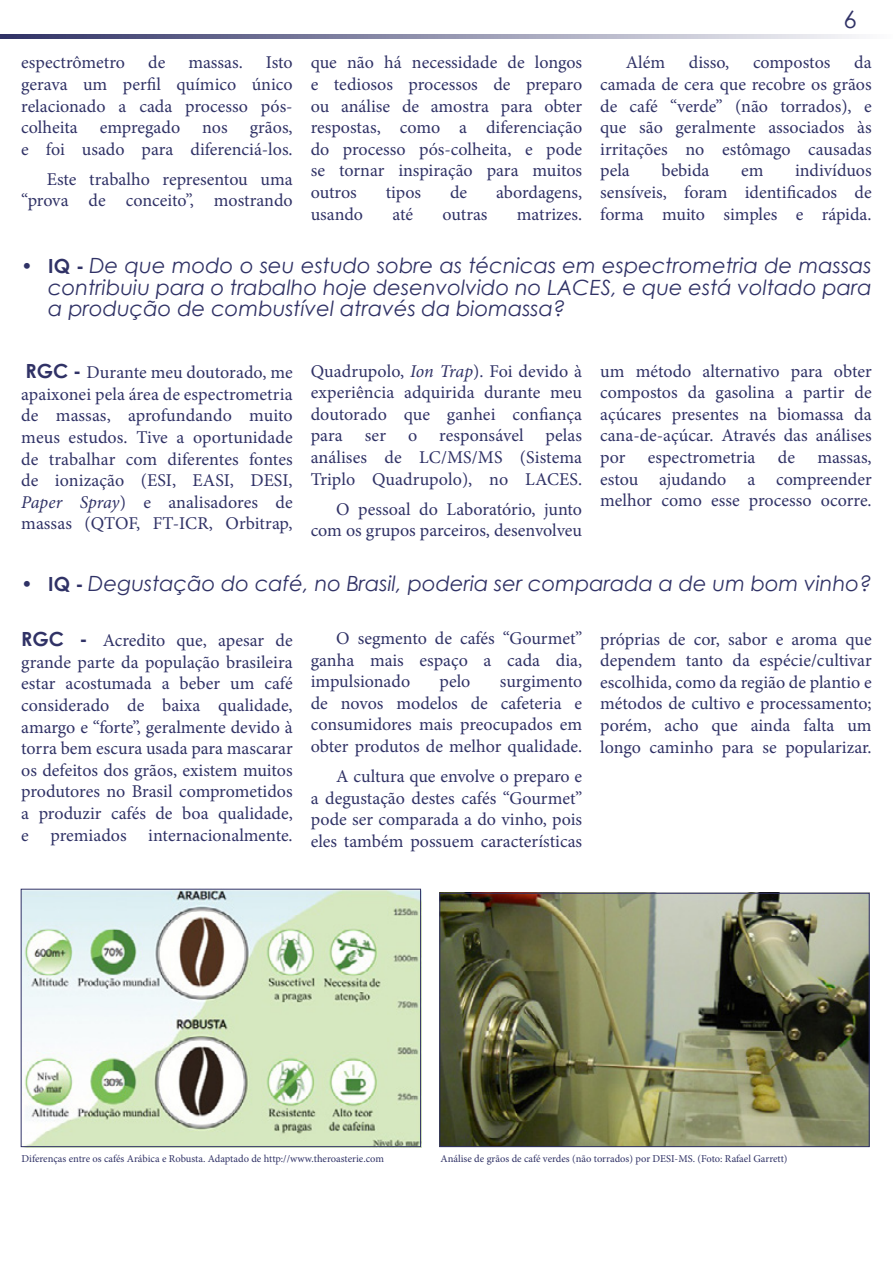
<style>
.page{position:relative;width:893px;height:1263px;background:#fff}
.page>*{position:absolute;margin:0;border:0;box-sizing:border-box;transform-origin:0 0}
.t1{font:24px "Century Gothic";color:#303266}
.t2{font:italic 21px/21.6px "Century Gothic";color:#303266;text-align:justify}
.t3{font:18px/21.6px "Minion Pro";color:#303266;text-align:justify}
.t4{font:10.5px "Minion Pro";color:#303266}
.s1{font-weight:700;font-style:normal;font-size:19.5px}
.s2{font-family:"Century Gothic";font-weight:700;font-size:19.5px}
.s3{font-style:italic}
</style>
<div class="page">
<svg style="left:0;top:34px;width:856px;height:5px"></svg>
<img style="left:439px;top:892px;width:430px;height:253px">
<img style="left:23px;top:889px;width:399px;height:258px">
<div style="left:21px;top:889px;width:400px;height:258px;border:1px solid #303266"></div>
<div style="left:439px;top:893px;width:431px;height:254px;border:1px solid #303266"></div>
<p class="t3" style="left:21px;top:52px;width:105px">espectrômetro</p>
<p class="t3" style="left:148px;top:52px;width:19px">de</p>
<p class="t3" style="left:188px;top:52px;width:56px">massas.</p>
<p class="t3" style="left:21px;top:52px;width:273px;text-indent:245px">Isto gerava um perfil químico único relacionado a cada processo pós&shy;colheita empregado nos grãos, e foi usado para diferenciá-los.</p>
<p class="t3" style="left:21px;top:168px;width:273px;text-align:right">Este trabalho representou uma “prova de conceito”, mostrando</p>
<p class="t3" style="left:311px;top:52px;width:273px">que não há necessidade de longos e tediosos processos de preparo ou análise de amostra para obter respostas, como a diferenciação do processo pós-colheita, e pode se tornar inspiração para muitos outros</p>
<p class="t3" style="left:386px;top:182px;width:37px">tipos</p>
<p class="t3" style="left:450px;top:182px;width:19px">de</p>
<p class="t3" style="left:496px;top:182px;width:88px">abordagens,</p>
<p class="t3" style="left:311px;top:203px;width:54px">usando</p>
<p class="t3" style="left:392px;top:203px;width:22px">até</p>
<p class="t3" style="left:442px;top:203px;width:47px">outras</p>
<p class="t3" style="left:517px;top:203px;width:67px">matrizes.</p>
<h1 class="t1" style="left:844px;top:3px;width:15px">6</h1>
<p class="t3" style="left:600px;top:52px;width:273px;text-indent:254px">da camada de cera que recobre os grãos de café “verde” (não torrados), e que são geralmente associados às irritações no estômago causadas pela</p>
<p class="t3" style="left:626px;top:52px;width:41px">Além</p>
<p class="t3" style="left:689px;top:52px;width:42px">disso,</p>
<p class="t3" style="left:753px;top:52px;width:79px">compostos</p>
<p class="t3" style="left:600px;top:160px;width:273px;text-indent:195px">indivíduos sensíveis, foram identificados de forma muito simples e rápida.</p>
<p class="t3" style="left:661px;top:160px;width:50px">bebida</p>
<p class="t3" style="left:741px;top:160px;width:24px">em</p>
<p class="t2" style="left:48px;top:254px;width:825px;text-indent:-27px"><span class="s1">• IQ -</span> De que modo o seu estudo sobre as técnicas em espectrometria de massas contribuiu para o trabalho hoje desenvolvido no LACES, e que está voltado para a produção de combustível através da biomassa?</p>
<p class="t3" style="left:21px;top:362px;width:273px"><span class="s2">RGC -</span> Durante meu doutorado, me apaixonei pela área de espectrometria de massas, aprofundando muito meus estudos. Tive a oportunidade de trabalhar com diferentes fontes de ionização (ESI, EASI, DESI, <span class="s3">Paper Spray</span>) e analisadores de massas (QTOF, FT-ICR, Orbitrap,</p>
<p class="t3" style="left:311px;top:360px;width:273px">Quadrupolo, <span class="s3">Ion Trap</span>). Foi devido à experiência adquirida durante meu doutorado que ganhei confiança para ser o responsável pelas análises de LC/MS/MS (Sistema Triplo Quadrupolo), no LACES.</p>
<p class="t3" style="left:311px;top:498px;width:273px;text-align:right">O pessoal do Laboratório, junto com os grupos parceiros, desenvolveu</p>
<p class="t3" style="left:600px;top:360px;width:273px">um método alternativo para obter compostos da gasolina a partir de açúcares presentes na biomassa da cana-de-açúcar. Através das análises por espectrometria de massas, estou ajudando a compreender melhor como esse processo ocorre.</p>
<p class="t2" style="left:21px;top:572px;width:852px"><span class="s1">• IQ -</span> Degustação do café, no Brasil, poderia ser comparada a de um bom vinho?</p>
<p class="t3" style="left:311px;top:628px;width:273px;text-indent:26px">O segmento de cafés “Gourmet” ganha mais espaço a cada dia, impulsionado</p>
<p class="t3" style="left:21px;top:630px;width:273px"><span class="s2">RGC -</span> Acredito que, apesar de grande parte da população brasileira estar acostumada a beber um café considerado de baixa qualidade, amargo e “forte”, geralmente devido à torra bem escura usada para mascarar os defeitos dos grãos, existem muitos produtores no Brasil comprometidos a produzir cafés de boa qualidade, e premiados internacionalmente.</p>
<p class="t3" style="left:600px;top:628px;width:273px">próprias de cor, sabor e aroma que dependem tanto da espécie/cultivar escolhida, como da região de plantio e métodos de cultivo e processamento; porém, acho que ainda falta um longo caminho para se popularizar.</p>
<p class="t3" style="left:440px;top:671px;width:32px">pelo</p>
<p class="t3" style="left:311px;top:671px;width:273px;text-indent:189px">surgimento de novos modelos de cafeteria e consumidores mais preocupados em obter produtos de melhor qualidade.</p>
<p class="t3" style="left:311px;top:766px;width:273px;text-indent:26px">A cultura que envolve o preparo e a degustação destes cafés “Gourmet” pode ser comparada a do vinho, pois eles também possuem características</p>
<p class="t4" style="left:22px;top:1152px;width:364px">Diferenças entre os cafés Arábica e Robusta. Adaptado de http://www.theroasterie.com</p>
<p class="t4" style="left:440px;top:1152px;width:349px">Análise de grãos de café verdes (não torrados) por DESI-MS. (Foto: Rafael Garrett)</p>
</div>
